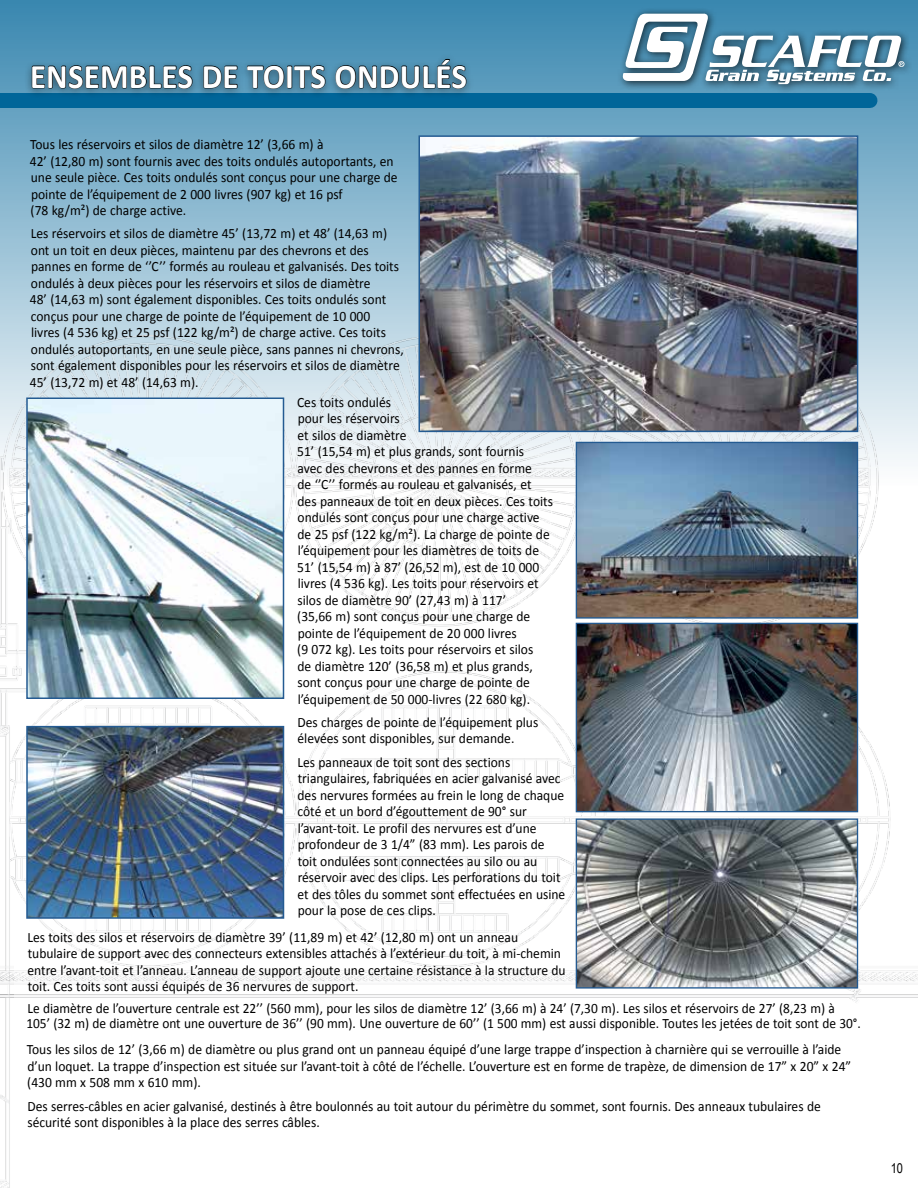
<style>
.page{position:relative;width:918px;height:1188px;background:#fff}
.page>*{position:absolute;margin:0;border:0;box-sizing:border-box;transform-origin:0 0}
.t1{font:700 34.5px "Calibri";letter-spacing:.005em;color:#fff;scale:.95 1}
.t2{font:14.25px/16.5px "Calibri";color:#000;scale:.95 1}
.t3{font:14.25px/15px "Calibri";color:#000;scale:.94 1}
.t4{font:13.5px "Arial Narrow";color:#000}
</style>
<div class="page">
<svg style="left:0;top:0;width:918px;height:335px;background:#7baec9"></svg>
<div style="left:616px;top:8px;width:297px;height:86px;background:#000;opacity:.75"></div>
<svg style="left:623px;top:14px;width:281px;height:70px"></svg>
<div style="left:0;top:93px;width:870px;height:15px;background:#006599"></div>
<img style="left:14px;top:335px;width:904px;height:668px">
<img style="left:0;top:335px;width:14px;height:853px">
<img style="left:578px;top:444px;width:278px;height:173px">
<div style="left:576px;top:442px;width:282px;height:177px;border:1px solid #245b92"></div>
<img style="left:421px;top:138px;width:434px;height:291px">
<div style="left:418px;top:135px;width:440px;height:297px;border:2px solid #245b92"></div>
<div style="left:24px;top:53px;width:450px;height:46px;background:#000;opacity:.42"></div>
<svg style="left:31px;top:65px;width:162px;height:24px;background:#355d72"></svg>
<svg style="left:203px;top:65px;width:35px;height:24px"></svg>
<svg style="left:247px;top:65px;width:79px;height:24px;background:#39647a"></svg>
<svg style="left:335px;top:59px;width:132px;height:30px;background:#3b6a82"></svg>
<img style="left:29px;top:401px;width:252px;height:295px">
<div style="left:26px;top:398px;width:258px;height:301px;border:2px solid #245b92"></div>
<img style="left:578px;top:820px;width:278px;height:167px">
<div style="left:576px;top:818px;width:282px;height:171px;border:1px solid #245b92"></div>
<img style="left:578px;top:625px;width:278px;height:185px">
<div style="left:576px;top:623px;width:282px;height:189px;border:1px solid #245b92"></div>
<img style="left:29px;top:729px;width:252px;height:187px">
<div style="left:26px;top:726px;width:258px;height:193px;border:2px solid #245b92"></div>
<h1 class="t1" style="left:30px;top:54px;width:461px">ENSEMBLES DE TOITS ONDULÉS</h1>
<p class="t2" style="left:30px;top:136px;width:389px">Tous les réservoirs et silos de diamètre 12’ (3,66 m) à<br>42’ (12,80 m) sont fournis avec des toits ondulés autoportants, en une seule pièce. Ces toits ondulés sont conçus pour une charge de pointe de l’équipement de 2 000 livres (907 kg) et 16 psf<br>(78 kg/m²) de charge active.</p>
<p class="t2" style="left:30px;top:226px;width:395px">Les réservoirs et silos de diamètre 45’ (13,72 m) et 48’ (14,63 m) ont un toit en deux pièces, maintenu par des chevrons et des pannes en forme de ‘’C’’ formés au rouleau et galvanisés. Des toits ondulés à deux pièces pour les réservoirs et silos de diamètre<br>48’ (14,63 m) sont également disponibles. Ces toits ondulés sont conçus pour une charge de pointe de l’équipement de 10 000<br>livres (4 536 kg) et 25 psf (122 kg/m²) de charge active. Ces toits ondulés autoportants, en une seule pièce, sans pannes ni chevrons, sont également disponibles pour les réservoirs et silos de diamètre 45’ (13,72 m) et 48’ (14,63 m).</p>
<p class="t2" style="left:297px;top:394px;width:271px">Ces toits ondulés<br>pour les réservoirs<br>et silos de diamètre<br>51’ (15,54 m) et plus grands, sont fournis<br>avec des chevrons et des pannes en forme<br>de ‘’C’’ formés au rouleau et galvanisés, et des panneaux de toit en deux pièces. Ces toits ondulés sont conçus pour une charge active de 25 psf (122 kg/m²). La charge de pointe de l’équipement pour les diamètres de toits de 51’ (15,54 m) à 87’ (26,52 m), est de 10 000 livres (4 536 kg). Les toits pour réservoirs et silos de diamètre 90’ (27,43 m) à 117’<br>(35,66 m) sont conçus pour une charge de pointe de l’équipement de 20 000 livres<br>(9 072 kg). Les toits pour réservoirs et silos<br>de diamètre 120’ (36,58 m) et plus grands, sont conçus pour une charge de pointe de l’équipement de 50 000-livres (22 680 kg).</p>
<p class="t2" style="left:297px;top:714px;width:255px">Des charges de pointe de l’équipement plus élevées sont disponibles, sur demande.</p>
<p class="t2" style="left:297px;top:754px;width:284px">Les panneaux de toit sont des sections triangulaires, fabriquées en acier galvanisé avec des nervures formées au frein le long de chaque côté et un bord d’égouttement de 90° sur l’avant-toit. Le profil des nervures est d’une profondeur de 3 1/4” (83 mm). Les parois de toit ondulées sont connectées au silo ou au réservoir avec des clips. Les perforations du toit et des tôles du sommet sont effectuées en usine pour la pose de ces clips.</p>
<p class="t2" style="left:27px;top:929px;width:568px">Les toits des silos et réservoirs de diamètre 39’ (11,89 m) et 42’ (12,80 m) ont un anneau tubulaire de support avec des connecteurs extensibles attachés à l’extérieur du toit, à mi-chemin entre l’avant-toit et l’anneau. L’anneau de support ajoute une certaine résistance à la structure du toit. Ces toits sont aussi équipés de 36 nervures de support.</p>
<p class="t3" style="left:26px;top:1001px;width:889px">Le diamètre de l’ouverture centrale est 22’’ (560 mm), pour les silos de diamètre 12’ (3,66 m) à 24’ (7,30 m). Les silos et réservoirs de 27’ (8,23 m) à<br>105’ (32 m) de diamètre ont une ouverture de 36’’ (90 mm). Une ouverture de 60’’ (1 500 mm) est aussi disponible. Toutes les jetées de toit sont de 30°.</p>
<p class="t2" style="left:27px;top:1041px;width:869px">Tous les silos de 12’ (3,66 m) de diamètre ou plus grand ont un panneau équipé d’une large trappe d’inspection à charnière qui se verrouille à l’aide d’un loquet. La trappe d’inspection est située sur l’avant-toit à côté de l’échelle. L’ouverture est en forme de trapèze, de dimension de 17” x 20” x 24” (430 mm x 508 mm x 610 mm).</p>
<p class="t2" style="left:27px;top:1098px;width:837px">Des serres-câbles en acier galvanisé, destinés à être boulonnés au toit autour du périmètre du sommet, sont fournis. Des anneaux tubulaires de sécurité sont disponibles à la place des serres câbles.</p>
<p class="t4" style="left:891px;top:1159px;width:14px">10</p>
</div>
